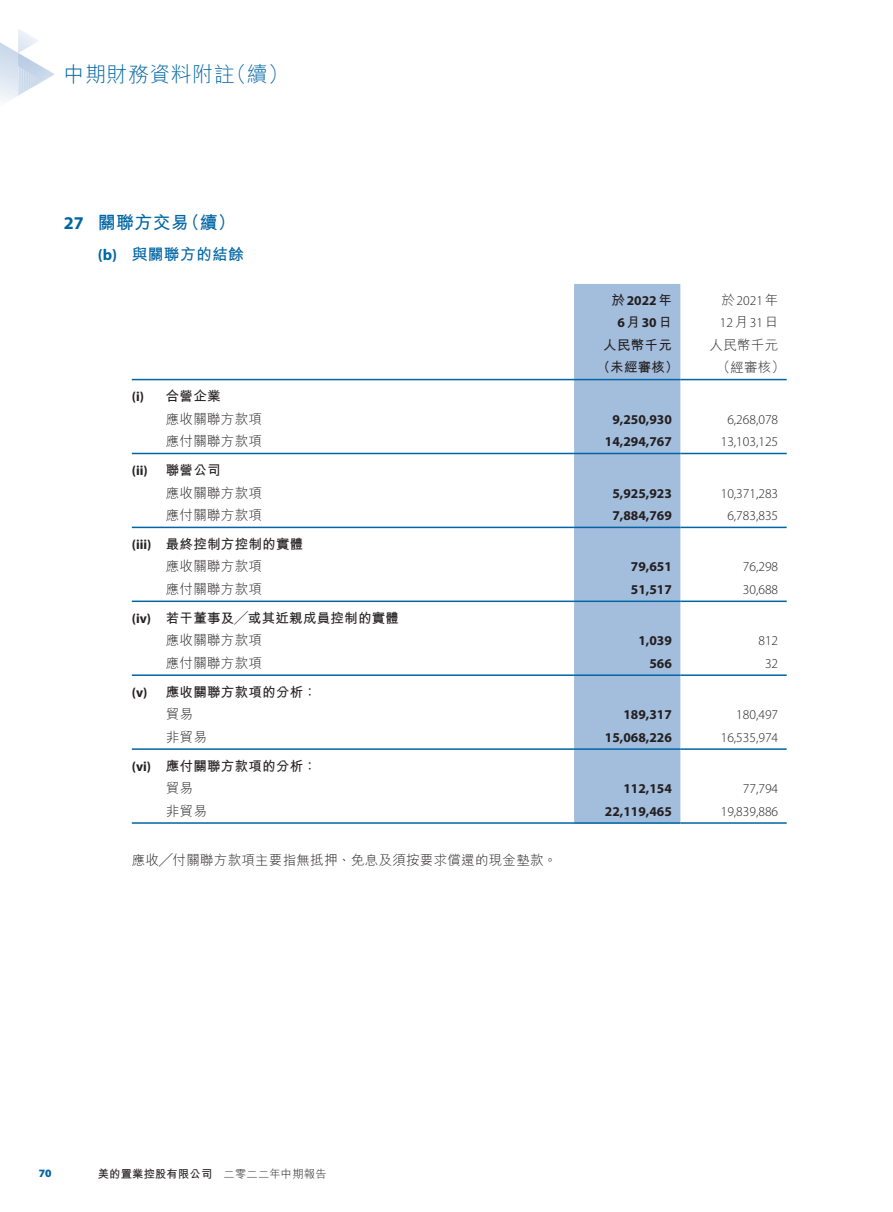
<style>
.page{position:relative;width:893px;height:1212px;background:#fff}
.page>*{position:absolute;margin:0;border:0;box-sizing:border-box;transform-origin:0 0}
.t1{font:300 21px "M Hei HK";letter-spacing:.02em;color:#0065a4}
._01_H1{font:700 18px "M Hei HK";letter-spacing:.02em;color:#0065a4}
._02_H2{font:700 15.75px "M Hei HK";letter-spacing:.02em;color:#0065a4}
._50_Table_txt{font:700 13.5px "Myriad Pro";color:#231f20}
._50_Table_txt-2{font:300 13.5px "Myriad Pro";color:#231f20}
._50_Table_txt-3{font:700 13.5px "M Hei HK";letter-spacing:.02em;color:#231f20}
._50_Table_txt-4{font:300 13.5px "M Hei HK";letter-spacing:.02em;color:#231f20}
._00_txt{font:300 13.5px "M Hei HK";letter-spacing:.02em;color:#231f20}
.t2{font:700 11.25px "M Hei HK";letter-spacing:.02em;color:#231f20}
.t3{font:900 11.25px "Myriad Pro";color:#0065a4}
.s1{font-family:"Myriad Pro"}
.s2{font-family:"M Hei HK"}
.s3{font-weight:300}
</style>
<div class="page">
<img style="left:0;top:29px;width:55px;height:73px">
<div style="left:574px;top:284px;width:106px;height:538px;background:#a3bddd"></div>
<hr style="left:132px;top:379px;width:442px;height:1px;background:#0065a4">
<hr style="left:574px;top:379px;width:106px;height:1px;background:#0065a4">
<hr style="left:680px;top:379px;width:107px;height:1px;background:#0065a4">
<hr style="left:132px;top:453px;width:442px;height:1px;background:#0065a4">
<hr style="left:574px;top:453px;width:106px;height:1px;background:#0065a4">
<hr style="left:680px;top:453px;width:107px;height:1px;background:#0065a4">
<hr style="left:132px;top:527px;width:442px;height:1px;background:#0065a4">
<hr style="left:574px;top:527px;width:106px;height:1px;background:#0065a4">
<hr style="left:680px;top:527px;width:107px;height:1px;background:#0065a4">
<hr style="left:132px;top:600px;width:442px;height:2px;background:#0065a4">
<hr style="left:574px;top:600px;width:106px;height:2px;background:#0065a4">
<hr style="left:680px;top:600px;width:107px;height:2px;background:#0065a4">
<hr style="left:132px;top:674px;width:442px;height:2px;background:#0065a4">
<hr style="left:574px;top:674px;width:106px;height:2px;background:#0065a4">
<hr style="left:680px;top:674px;width:107px;height:2px;background:#0065a4">
<hr style="left:132px;top:748px;width:442px;height:2px;background:#0065a4">
<hr style="left:574px;top:748px;width:106px;height:2px;background:#0065a4">
<hr style="left:680px;top:748px;width:107px;height:2px;background:#0065a4">
<hr style="left:132px;top:822px;width:442px;height:2px;background:#0065a4">
<hr style="left:574px;top:822px;width:106px;height:2px;background:#0065a4">
<hr style="left:680px;top:822px;width:107px;height:2px;background:#0065a4">
<h1 class="t1" style="left:64px;top:64px;width:227px">中期財務資料附註（續）</h1>
<p class="_01_H1" style="left:64px;top:209px;width:173px"><span class="s1">27</span> 關聯方交易（續）</p>
<p class="_02_H2" style="left:98px;top:242px;width:148px"><span class="s1">(b)</span> 與關聯方的結餘</p>
<p class="_50_Table_txt" style="left:611px;top:291px;width:62px"><span class="s2">於</span>2022<span class="s2">年</span></p>
<p class="_50_Table_txt" style="left:617px;top:314px;width:56px">6<span class="s2">月</span>30<span class="s2">日</span></p>
<p class="_50_Table_txt-2" style="left:721px;top:292px;width:58px"><span class="s2">於</span>2021<span class="s2">年</span></p>
<p class="_50_Table_txt-2" style="left:720px;top:315px;width:60px">12<span class="s2">月</span>31<span class="s2">日</span></p>
<p class="_50_Table_txt-3" style="left:603px;top:335px;width:70px">人民幣千元</p>
<p class="_50_Table_txt-4" style="left:710px;top:338px;width:70px">人民幣千元</p>
<p class="_50_Table_txt-3" style="left:597px;top:357px;width:83px">（未經審核）</p>
<p class="_50_Table_txt-4" style="left:717px;top:360px;width:70px">（經審核）</p>
<p class="_50_Table_txt-3" style="left:132px;top:386px;width:90px"><span class="s1">(i)</span> 合營企業</p>
<p class="_50_Table_txt-4" style="left:166px;top:412px;width:98px">應收關聯方款項</p>
<p class="_50_Table_txt" style="left:612px;top:410px;width:61px">9,250,930</p>
<p class="_50_Table_txt-2" style="left:727px;top:411px;width:52px">6,268,078</p>
<p class="_50_Table_txt-4" style="left:166px;top:434px;width:98px">應付關聯方款項</p>
<p class="_50_Table_txt" style="left:605px;top:433px;width:68px">14,294,767</p>
<p class="_50_Table_txt-2" style="left:721px;top:433px;width:59px">13,103,125</p>
<p class="_50_Table_txt" style="left:132px;top:462px;width:90px">(ii) <span class="s2">聯營公司</span></p>
<p class="_50_Table_txt-4" style="left:166px;top:486px;width:98px">應收關聯方款項</p>
<p class="_50_Table_txt" style="left:612px;top:484px;width:61px">5,925,923</p>
<p class="_50_Table_txt-2" style="left:721px;top:485px;width:59px">10,371,283</p>
<p class="_50_Table_txt-4" style="left:166px;top:508px;width:98px">應付關聯方款項</p>
<p class="_50_Table_txt" style="left:612px;top:507px;width:61px">7,884,769</p>
<p class="_50_Table_txt-2" style="left:727px;top:507px;width:52px">6,783,835</p>
<p class="_50_Table_txt-3" style="left:132px;top:534px;width:173px"><span class="s1">(iii)</span> 最終控制方控制的實體</p>
<p class="_50_Table_txt-4" style="left:166px;top:559px;width:98px">應收關聯方款項</p>
<p class="_50_Table_txt" style="left:631px;top:558px;width:42px">79,651</p>
<p class="_50_Table_txt-2" style="left:743px;top:559px;width:37px">76,298</p>
<p class="_50_Table_txt-4" style="left:166px;top:582px;width:98px">應付關聯方款項</p>
<p class="_50_Table_txt" style="left:631px;top:580px;width:42px">51,517</p>
<p class="_50_Table_txt-2" style="left:743px;top:581px;width:37px">30,688</p>
<p class="_50_Table_txt-3" style="left:132px;top:608px;width:269px"><span class="s1">(iv)</span> 若干董事及╱或其近親成員控制的實體</p>
<p class="_50_Table_txt-4" style="left:166px;top:633px;width:98px">應收關聯方款項</p>
<p class="_50_Table_txt" style="left:638px;top:632px;width:35px">1,039</p>
<p class="_50_Table_txt-2" style="left:758px;top:633px;width:21px">812</p>
<p class="_50_Table_txt-4" style="left:166px;top:656px;width:98px">應付關聯方款項</p>
<p class="_50_Table_txt" style="left:649px;top:654px;width:24px">566</p>
<p class="_50_Table_txt-2" style="left:765px;top:655px;width:15px">32</p>
<p class="_50_Table_txt-3" style="left:132px;top:682px;width:186px"><span class="s1">(v)</span> 應收關聯方款項的分析：</p>
<p class="_50_Table_txt-4" style="left:166px;top:707px;width:29px">貿易</p>
<p class="_50_Table_txt" style="left:623px;top:706px;width:50px">189,317</p>
<p class="_50_Table_txt-2" style="left:736px;top:707px;width:43px">180,497</p>
<p class="_50_Table_txt-4" style="left:166px;top:730px;width:43px">非貿易</p>
<p class="_50_Table_txt" style="left:605px;top:728px;width:68px">15,068,226</p>
<p class="_50_Table_txt-2" style="left:721px;top:729px;width:59px">16,535,974</p>
<p class="_50_Table_txt-3" style="left:132px;top:756px;width:186px"><span class="s1">(vi)</span> 應付關聯方款項的分析：</p>
<p class="_50_Table_txt-4" style="left:166px;top:781px;width:29px">貿易</p>
<p class="_50_Table_txt" style="left:623px;top:780px;width:50px">112,154</p>
<p class="_50_Table_txt-2" style="left:743px;top:780px;width:37px">77,794</p>
<p class="_50_Table_txt-4" style="left:166px;top:804px;width:43px">非貿易</p>
<p class="_50_Table_txt" style="left:605px;top:802px;width:68px">22,119,465</p>
<p class="_50_Table_txt-2" style="left:721px;top:803px;width:59px">19,839,886</p>
<p class="_00_txt" style="left:132px;top:853px;width:427px">應收╱付關聯方款項主要指無抵押、免息及須按要求償還的現金墊款。</p>
<p class="t3" style="left:39px;top:1166px;width:14px">70</p>
<p class="t2" style="left:98px;top:1165px;width:230px">美的置業控股有限公司 <span class="s3">二零二二年中期報告</span></p>
</div>
